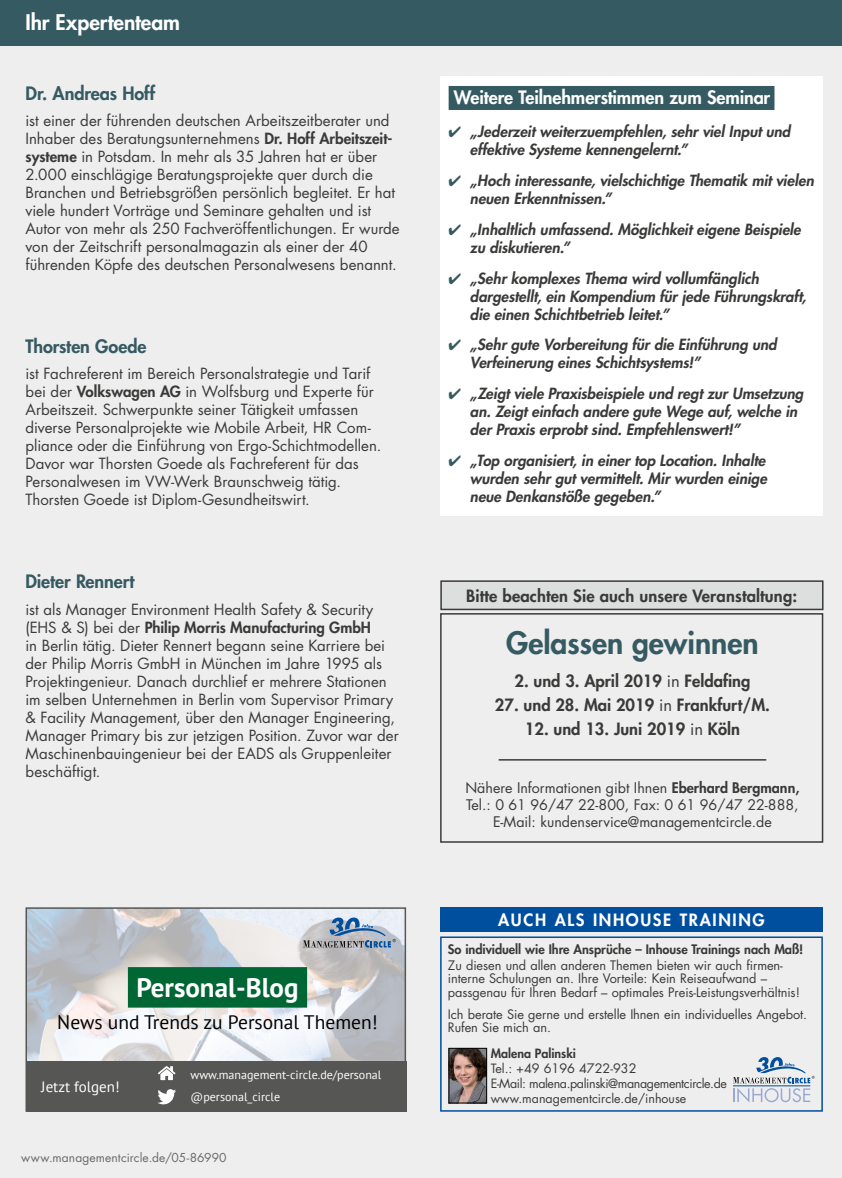
<style>
.page{position:relative;width:842px;height:1178px;background:#fff}
.page>*{position:absolute;margin:0;border:0;box-sizing:border-box;transform-origin:0 0}
.t1{font:800 30px "Futura Std";color:#365a62}
.t2{font:700 27px "PT Sans";color:#fff}
.t3{font:800 21px "Futura Std";color:#fff}
.t4{font:19.5px "PT Sans";color:#000}
.t5{font:800 18px "Futura Std";letter-spacing:-.005em;color:#365a62}
.t6{font:800 18px "Futura Std";letter-spacing:-.01em;color:#fff}
.t7{font:800 16.5px "Futura Std";color:#3a3a39}
.t8{font:800 16.5px "Futura Std";letter-spacing:.1em;color:#fff}
.t9{font:15px/18px "Futura Std";color:#3a3a39}
.t10{font:italic 800 15px/18px "Futura Std";color:#3a3a39}
.t11{font:15px "PT Sans";color:#fff}
.t12{font:14.25px/17.2px "Futura Std";color:#3a3a39;text-align:center}
.t13{font:12.75px/13.5px "Futura Std";letter-spacing:-.005em;color:#3a3a39}
.t14{font:800 12.75px "Futura Std";letter-spacing:-.005em;color:#3a3a39}
.t15{font:12.45px/15px "Futura Std";letter-spacing:-.03em;color:#3a3a39}
.t16{font:800 12.45px "Futura Std";color:#3a3a39}
.t17{font:12px/22px "PT Sans";color:#fff}
.t18{font:12px "Futura Std";letter-spacing:.01em;color:#6a6a69}
.s1{font-weight:800}
.s2{color:#365a62}
.s3{font-weight:400}
.s4{font-size:12.45px}
</style>
<div class="page">
<div style="left:0;top:0;width:842px;height:47px;background:#365a62"></div>
<div style="left:0;top:47px;width:842px;height:1131px;background:#eee"></div>
<div style="left:440px;top:580px;width:383px;height:30px;background:#dddede;border:2px solid #3a3a39"></div>
<div style="left:440px;top:613px;width:383px;height:230px;border:2px solid #3a3a39"></div>
<hr style="left:499px;top:759px;width:267px;height:1px;background:#3a3a39">
<div style="left:440px;top:76px;width:383px;height:440px;background:#fff"></div>
<div style="left:449px;top:86px;width:325px;height:24px;background:#365a62"></div>
<div style="left:440px;top:936px;width:383px;height:175px;border:2px solid #004e9e"></div>
<div style="left:440px;top:907px;width:383px;height:25px;background:#004e9e"></div>
<img style="left:451px;top:1050px;width:34px;height:51px">
<div style="left:449px;top:1048px;width:38px;height:55px;border:1px solid #000"></div>
<svg style="left:733px;top:1057px;width:82px;height:45px"></svg>
<img style="left:29px;top:910px;width:374px;height:151px">
<div style="left:26px;top:907px;width:380px;height:204px;border:2px solid #565655"></div>
<div style="left:26px;top:1061px;width:380px;height:50px;background:#565655"></div>
<svg style="left:157px;top:1089px;width:19px;height:15px"></svg>
<svg style="left:158px;top:1066px;width:17px;height:14px"></svg>
<div style="left:128px;top:967px;width:179px;height:40px;background:#006634"></div>
<svg style="left:303px;top:917px;width:93px;height:30px"></svg>
<h3 class="t3" style="left:26px;top:9px;width:156px">Ihr Expertenteam</h3>
<p class="t5" style="left:26px;top:82px;width:131px">Dr. Andreas Hoff</p>
<p class="t9" style="left:26px;top:112px;width:376px">ist einer der führenden deutschen Arbeitszeitberater und Inhaber des Beratungsunternehmens <span class="s1">Dr. Hoff Arbeitszeit&shy;systeme</span> in Potsdam. In mehr als 35 Jahren hat er über 2.000 einschlägige Beratungsprojekte quer durch die Branchen und Betriebsgrößen persönlich begleitet. Er hat viele hundert Vorträge und Seminare gehalten und ist Autor von mehr als 250 Fachveröffentlichungen. Er wurde von der Zeitschrift personalmagazin als einer der 40 führenden Köpfe des deutschen Personalwesens benannt.</p>
<p class="t5" style="left:26px;top:335px;width:122px">Thorsten Goede</p>
<p class="t9" style="left:26px;top:365px;width:357px">ist Fachreferent im Bereich Personalstrategie und Tarif bei der <span class="s1">Volkswagen AG</span> in Wolfsburg und Experte für Arbeitszeit. Schwerpunkte seiner Tätigkeit umfassen diverse Personalprojekte wie Mobile Arbeit, HR Com&shy;pliance oder die Einführung von Ergo-Schichtmodellen.<br>Davor war Thorsten Goede als Fachreferent für das Personalwesen im VW-Werk Braunschweig tätig.<br>Thorsten Goede ist Diplom-Gesundheitswirt.</p>
<p class="t5" style="left:26px;top:570px;width:110px">Dieter Rennert</p>
<p class="t9" style="left:26px;top:600px;width:375px">ist als Manager Environment Health Safety &amp; Security (EHS &amp; S) bei der <span class="s1">Philip Morris Manufacturing GmbH<br></span>in Berlin tätig. Dieter Rennert begann seine Karriere bei der Philip Morris GmbH in München im Jahre 1995 als Projektingenieur. Danach durchlief er mehrere Stationen im selben Unternehmen in Berlin vom Supervisor Primary &amp; Facility Management, über den Manager Engineering, Manager Primary bis zur jetzigen Position. Zuvor war der Maschinenbauingenieur bei der EADS als Gruppenleiter beschäftigt.</p>
<h2 class="t2" style="left:136px;top:969px;width:164px">Personal-Blog</h2>
<h3 class="t4" style="left:57px;top:1010px;width:322px">News und Trends zu Personal Themen!</h3>
<p class="t11" style="left:41px;top:1077px;width:80px">Jetzt folgen!</p>
<p class="t17" style="left:191px;top:1063px;width:192px">www.management-circle.de/personal @personal_circle</p>
<p class="t18" style="left:21px;top:1150px;width:207px">www.managementcircle.de/05-86990</p>
<p class="t6" style="left:454px;top:86px;width:318px">Weitere Teilnehmerstimmen zum Seminar</p>
<p class="t10" style="left:470px;top:123px;width:322px;text-indent:-21px"><span class="s2">✔</span> „Jederzeit weiterzuempfehlen, sehr viel Input und effektive Systeme kennengelernt.”</p>
<p class="t10" style="left:470px;top:172px;width:345px;text-indent:-21px"><span class="s2">✔</span> „Hoch interessante, vielschichtige Thematik mit vielen neuen Erkenntnissen.”</p>
<p class="t10" style="left:470px;top:221px;width:332px;text-indent:-21px"><span class="s2">✔</span> „Inhaltlich umfassend. Möglichkeit eigene Beispiele zu diskutieren.”</p>
<p class="t10" style="left:470px;top:269px;width:338px;text-indent:-21px"><span class="s2">✔</span> „Sehr komplexes Thema wird vollumfänglich dargestellt, ein Kompendium für jede Führungskraft, die einen Schichtbetrieb leitet.”</p>
<p class="t10" style="left:470px;top:336px;width:308px;text-indent:-21px"><span class="s2">✔</span> „Sehr gute Vorbereitung für die Einführung und<br>Verfeinerung eines Schichtsystems!”</p>
<p class="t10" style="left:470px;top:385px;width:335px;text-indent:-21px"><span class="s2">✔</span> „Zeigt viele Praxisbeispiele und regt zur Umsetzung an. Zeigt einfach andere gute Wege auf, welche in der Praxis erprobt sind. Empfehlenswert!”</p>
<p class="t10" style="left:470px;top:452px;width:299px;text-align:justify;text-indent:-21px"><span class="s2">✔</span> „Top organisiert, in einer top Location. Inhalte wurden sehr gut vermittelt. Mir wurden einige neue Denkanstöße gegeben.”</p>
<p class="t7" style="left:466px;top:585px;width:333px">Bitte beachten Sie auch unsere Veranstaltung:</p>
<h1 class="t1" style="left:506px;top:624px;width:254px">Gelassen gewinnen</h1>
<p class="t7" style="left:514px;top:670px;width:237px">2. und 3. April 2019 <span class="s3">in</span> Feldafing</p>
<p class="t7" style="left:495px;top:694px;width:276px">27. und 28. Mai 2019 <span class="s3">in</span> Frankfurt/M.</p>
<p class="t7" style="left:525px;top:718px;width:216px">12. und 13. Juni 2019 <span class="s3">in</span> Köln</p>
<p class="t12" style="left:465px;top:779px;width:336px">Nähere Informationen gibt Ihnen <span class="s1">Eberhard Bergmann,<br></span>Tel.: 0 61 96/47 22-800, Fax: 0 61 96/47 22-888,<br>E-Mail: kundenservice@managementcircle.de</p>
<p class="t8" style="left:498px;top:910px;width:268px">AUCH ALS INHOUSE TRAINING</p>
<p class="t14" style="left:448px;top:941px;width:357px">So individuell wie Ihre Ansprüche – Inhouse Trainings nach Maß!</p>
<p class="t13" style="left:448px;top:958px;width:354px">Zu diesen und allen anderen Themen bieten wir auch firmen&shy;interne Schulungen an. Ihre Vorteile: Kein Reiseaufwand – passgenau für Ihren Bedarf – optimales Preis-Leistungsverhältnis!</p>
<p class="t13" style="left:448px;top:1007px;width:361px">Ich berate Sie gerne und erstelle Ihnen ein individuelles Angebot.<br>Rufen Sie mich an.</p>
<p class="t16" style="left:491px;top:1045px;width:87px">Malena Palinski</p>
<p class="t13" style="left:491px;top:1061px;width:147px"><span class="s4">Tel.:</span> +49 6196 4722-932</p>
<p class="t15" style="left:491px;top:1076px;width:238px">E-Mail: malena.palinski@managementcircle.de www.managementcircle.de/inhouse</p>
</div>
